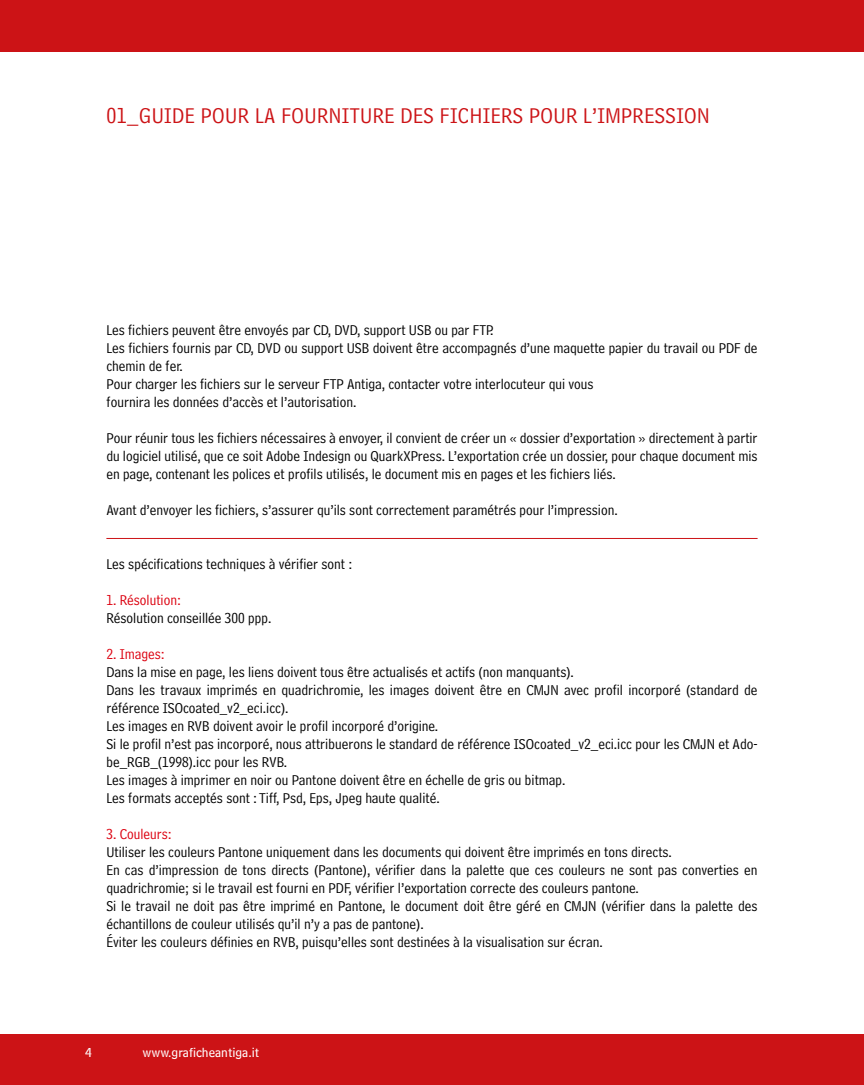
<style>
.page{position:relative;width:864px;height:1085px;background:#fff}
.page>*{position:absolute;margin:0;border:0;box-sizing:border-box;transform-origin:0 0}
.t1{font:22.5px "Bell Centennial Address";letter-spacing:.02em;color:#cc1316}
.t2{font:15px/18px "Bell Centennial Address";color:#000}
.t3{font:15px "Bell Centennial Address";color:#dc000f}
.t4{font:13.5px "Bell Centennial Sub Caption";color:#fff}
</style>
<div class="page">
<div style="left:0;top:1033px;width:863px;height:51px;background:#cc1316"></div>
<div style="left:0;top:0;width:863px;height:51px;background:#cc1316"></div>
<hr style="left:106px;top:538px;width:651px;height:1px;background:#cc1316">
<h1 class="t1" style="left:106px;top:103px;width:222px">01_Guide pour la fournit</h1>
<h1 class="t1" style="left:360px;top:103px;width:52px">ure des</h1>
<h1 class="t1" style="left:439px;top:103px;width:54px">fichiers</h1>
<h1 class="t1" style="left:529px;top:103px;width:115px">pour l’impressi</h1>
<h1 class="t1" style="left:684px;top:103px;width:24px">on</h1>
<p class="t2" style="left:106px;top:321px;width:652px">Les fichiers peuvent être envoyés par CD, DVD, support USB ou par FTP.<br>Les fichiers fournis par CD, DVD ou support USB doivent être accompagnés d’une maquette papier du travail ou PDF de chemin de fer.<br>Pour charger les fichiers sur le serveur FTP Antiga, contacter votre interlocuteur qui vous<br>fournira les données d’accès et l’autorisation.</p>
<p class="t2" style="left:106px;top:429px;width:652px;text-align:justify">Pour réunir tous les fichiers nécessaires à envoyer, il convient de créer un « dossier d’exportation » directement à partir du logiciel utilisé, que ce soit Adobe Indesign ou QuarkXPress. L’exportation crée un dossier, pour chaque document mis en page, contenant les polices et profils utilisés, le document mis en pages et les fichiers liés.</p>
<p class="t2" style="left:106px;top:501px;width:512px">Avant d’envoyer les fichiers, s’assurer qu’ils sont correctement paramétrés pour l’impression.</p>
<p class="t2" style="left:106px;top:555px;width:247px">Les spécifications techniques à vérifier sont :</p>
<p class="t3" style="left:106px;top:591px;width:76px">1. Résolution:</p>
<p class="t2" style="left:106px;top:609px;width:166px">Résolution conseillée 300 ppp.</p>
<p class="t3" style="left:106px;top:645px;width:60px">2. Images:</p>
<p class="t2" style="left:106px;top:663px;width:652px">Dans la mise en page, les liens doivent tous être actualisés et actifs (non manquants).<br>Dans les travaux imprimés en quadrichromie, les images doivent être en CMJN avec profil incorporé (standard de référence ISOcoated_v2_eci.icc).<br>Les images en RVB doivent avoir le profil incorporé d’origine.<br>Si le profil n’est pas incorporé, nous attribuerons le standard de référence ISOcoated_v2_eci.icc pour les CMJN et Ado&shy;be_RGB_(1998).icc pour les RVB.<br>Les images à imprimer en noir ou Pantone doivent être en échelle de gris ou bitmap.<br>Les formats acceptés sont : Tiff, Psd, Eps, Jpeg haute qualité.</p>
<p class="t3" style="left:106px;top:825px;width:67px">3. Couleurs:</p>
<p class="t2" style="left:106px;top:843px;width:652px">Utiliser les couleurs Pantone uniquement dans les documents qui doivent être imprimés en tons directs.<br>En cas d’impression de tons directs (Pantone), vérifier dans la palette que ces couleurs ne sont pas converties en quadrichromie; si le travail est fourni en PDF, vérifier l’exportation correcte des couleurs pantone.<br>Si le travail ne doit pas être imprimé en Pantone, le document doit être géré en CMJN (vérifier dans la palette des échantillons de couleur utilisés qu’il n’y a pas de pantone).<br>Éviter les couleurs définies en RVB, puisqu’elles sont destinées à la visualisation sur écran.</p>
<p class="t4" style="left:85px;top:1043px;width:8px">4</p>
<p class="t4" style="left:142px;top:1043px;width:118px">www.graficheantiga.it</p>
</div>
